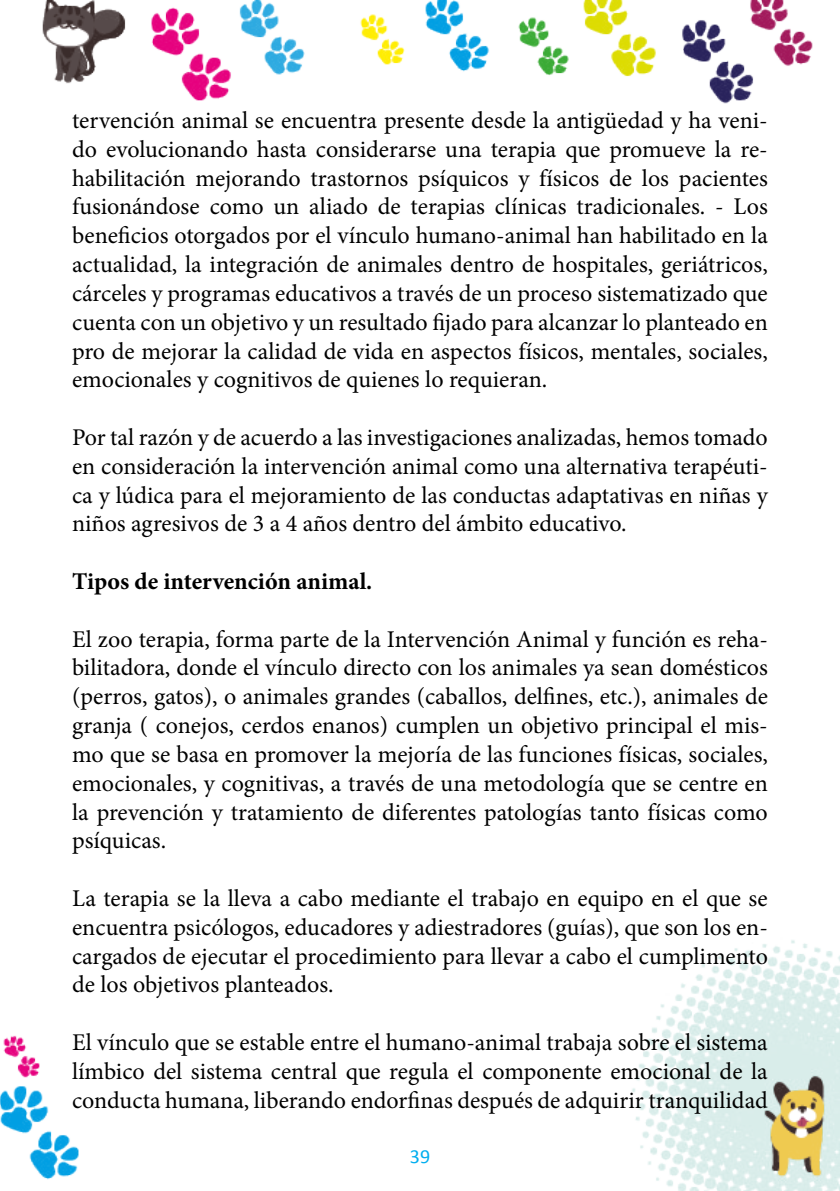
<style>
.page{position:relative;width:840px;height:1191px;background:#fff}
.page>*{position:absolute;margin:0;border:0;box-sizing:border-box;transform-origin:0 0}
.t1{font:24px/28.8px "Minion Pro";color:#000;text-align:justify}
.t2{font:700 24px "Minion Pro";color:#000}
.t3{font:20px "Calibri";color:#00aeef}
</style>
<div class="page">
<img style="left:0;top:0;width:839px;height:1191px">
<p class="t1" style="left:72px;top:106px;width:697px">tervención animal se encuentra presente desde la antigüedad y ha veni&shy;do evolucionando hasta considerarse una terapia que promueve la re&shy;habilitación mejorando trastornos psíquicos y físicos de los pacientes fusionándose como un aliado de terapias clínicas tradicionales. - Los beneficios otorgados por el vínculo humano-animal han habilitado en la actualidad, la integración de animales dentro de hospitales, geriátricos, cárceles y programas educativos a través de un proceso sistematizado que cuenta con un objetivo y un resultado fijado para alcanzar lo planteado en pro de mejorar la calidad de vida en aspectos físicos, mentales, sociales, emocionales y cognitivos de quienes lo requieran.</p>
<p class="t1" style="left:72px;top:423px;width:697px">Por tal razón y de acuerdo a las investigaciones analizadas, hemos tomado en consideración la intervención animal como una alternativa terapéuti&shy;ca y lúdica para el mejoramiento de las conductas adaptativas en niñas y niños agresivos de 3 a 4 años dentro del ámbito educativo.</p>
<p class="t2" style="left:72px;top:564px;width:301px">Tipos de intervención animal.</p>
<p class="t1" style="left:72px;top:624px;width:697px">El zoo terapia, forma parte de la Intervención Animal y función es reha&shy;bilitadora, donde el vínculo directo con los animales ya sean domésticos (perros, gatos), o animales grandes (caballos, delfines, etc.), animales de granja ( conejos, cerdos enanos) cumplen un objetivo principal el mis&shy;mo que se basa en promover la mejoría de las funciones físicas, sociales, emocionales, y cognitivas, a través de una metodología que se centre en la prevención y tratamiento de diferentes patologías tanto físicas como psíquicas.</p>
<p class="t1" style="left:72px;top:884px;width:697px">La terapia se la lleva a cabo mediante el trabajo en equipo en el que se encuentra psicólogos, educadores y adiestradores (guías), que son los en&shy;cargados de ejecutar el procedimiento para llevar a cabo el cumplimento de los objetivos planteados.</p>
<p class="t1" style="left:72px;top:1028px;width:697px">El vínculo que se estable entre el humano-animal trabaja sobre el sistema límbico del sistema central que regula el componente emocional de la conducta humana, liberando endorfinas después de adquirir tranquilidad</p>
<p class="t3" style="left:409px;top:1144px;width:22px">39</p>
</div>
